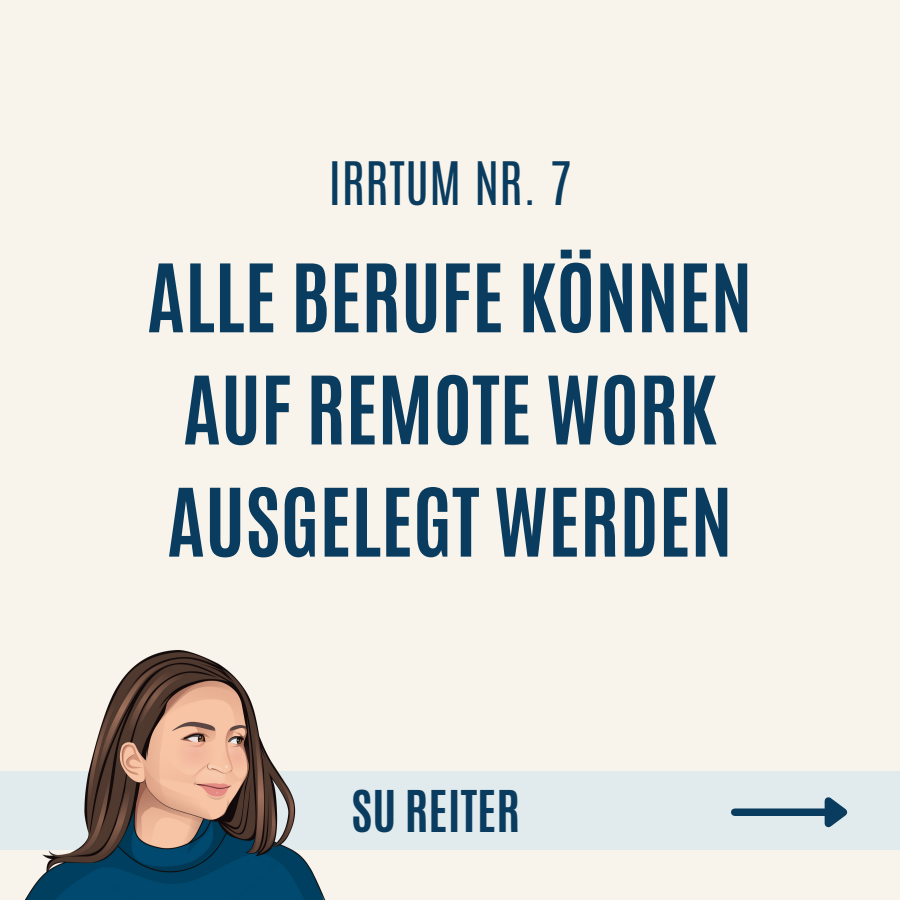
<style>
.page{position:relative;width:900px;height:900px;background:#f8f4eb}
.page>*{position:absolute;margin:0;border:0;box-sizing:border-box;transform-origin:0 0}
.t1{font:700 80.1px/112.2px "Antonio";color:#093c5f}
.t2{font:50px "Antonio";letter-spacing:.01em;color:#093c5f}
.t3{font:700 48.1px "Antonio";color:#093c5f}
</style>
<div class="page">
<div style="left:0;top:771px;width:900px;height:78px;background:#e1eaed"></div>
<div style="left:735px;top:808px;width:90px;height:8px;background:#093c5f"></div>
<svg style="left:818px;top:797px;width:30px;height:31px"></svg>
<img style="left:14px;top:650px;width:323px;height:250px">
<p class="t2" style="left:329px;top:148px;width:244px">IRRTUM NR. 7</p>
<p class="t1" style="left:147px;top:242px;width:607px">ALLE BERUFE KÖNNEN<br>AUF REMOTE WORK<br>AUSGELEGT WERDEN</p>
<p class="t3" style="left:351px;top:777px;width:170px">SU REITER</p>
</div>
